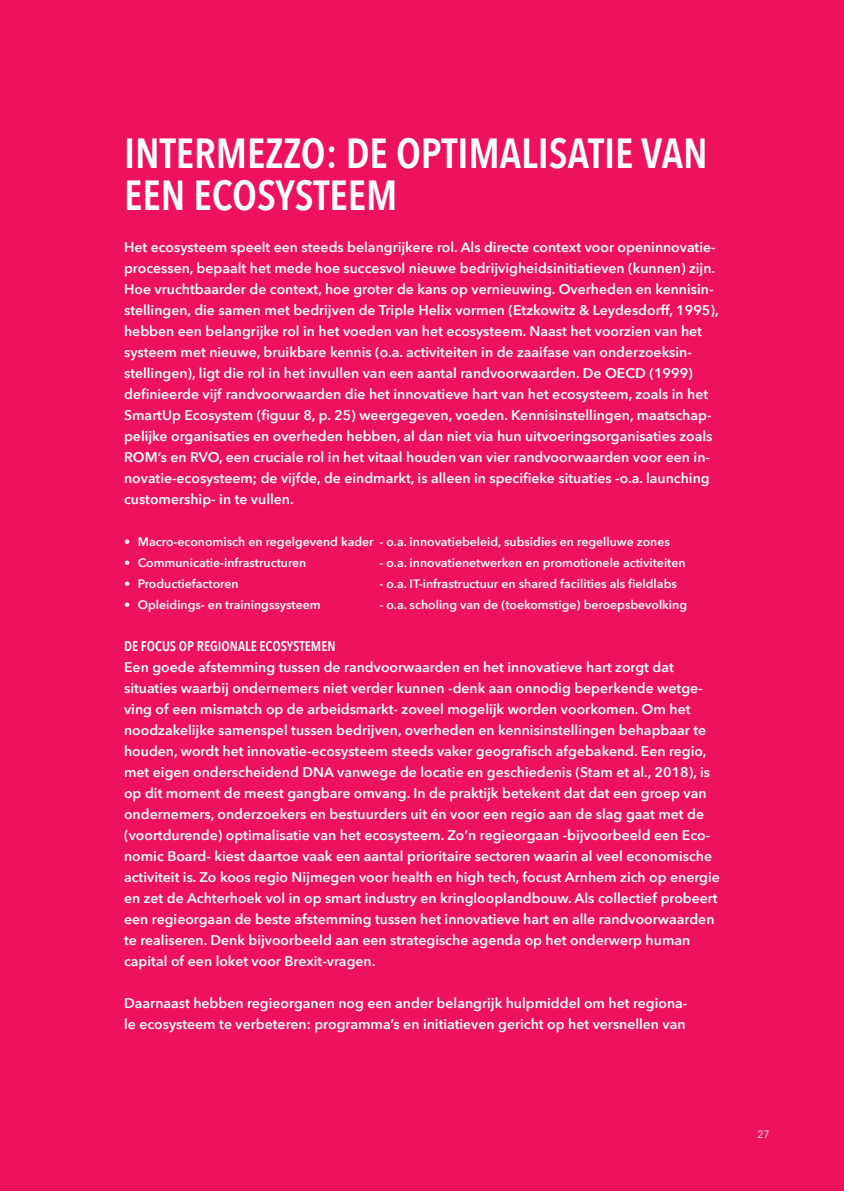
<style>
.page{position:relative;width:844px;height:1191px;background:#fff}
.page>*{position:absolute;margin:0;border:0;box-sizing:border-box;transform-origin:0 0}
.Broodtekst{font:600 42px/42px "Avenir Next Condensed";color:#fff}
.Broodtekst-2{font:600 14px/21px "Avenir Next";color:#fff}
.Broodtekst-3{font:600 14px "Avenir Next Condensed";color:#fff}
.t1{font:600 12.25px "Avenir Next";color:#fff}
.t2{font:10.5px "Avenir Next";color:#fff}
</style>
<div class="page">
<div style="left:0;top:0;width:843px;height:1191px;background:#ed115e"></div>
<p class="Broodtekst" style="left:124px;top:131px;width:585px">INTERMEZZO: DE OPTIMALISATIE VAN<br>EEN ECOSYSTEEM</p>
<p class="Broodtekst-2" style="left:124px;top:236px;width:596px">Het ecosysteem speelt een steeds belangrijkere rol. Als directe context voor openinnovatie&shy;processen, bepaalt het mede hoe succesvol nieuwe bedrijvigheidsinitiatieven (kunnen) zijn.<br>Hoe vruchtbaarder de context, hoe groter de kans op vernieuwing. Overheden en kennisin&shy;stellingen, die samen met bedrijven de Triple Helix vormen (Etzkowitz &amp; Leydesdorff, 1995), hebben een belangrijke rol in het voeden van het ecosysteem. Naast het voorzien van het systeem met nieuwe, bruikbare kennis (o.a. activiteiten in de zaaifase van onderzoeksin&shy;stellingen), ligt die rol in het invullen van een aantal randvoorwaarden. De OECD (1999) definieerde vijf randvoorwaarden die het innovatieve hart van het ecosysteem, zoals in het SmartUp Ecosystem (figuur 8, p. 25) weergegeven, voeden. Kennisinstellingen, maatschap&shy;pelijke organisaties en overheden hebben, al dan niet via hun uitvoeringsorganisaties zoals ROM’s en RVO, een cruciale rol in het vitaal houden van vier randvoorwaarden voor een in&shy;novatie-ecosysteem; de vijfde, de eindmarkt, is alleen in specifieke situaties -o.a. launching customership- in te vullen.</p>
<p class="t1" style="left:124px;top:531px;width:547px">• Macro-economisch en regelgevend kader - o.a. innovatiebeleid, subsidies en regelluwe zones</p>
<p class="t1" style="left:124px;top:552px;width:184px">• Communicatie-infrastructuren</p>
<p class="t1" style="left:379px;top:552px;width:307px">- o.a. innovatienetwerken en promotionele activiteiten</p>
<p class="t1" style="left:124px;top:573px;width:116px">• Productiefactoren</p>
<p class="t1" style="left:379px;top:573px;width:299px">- o.a. IT-infrastructuur en shared facilities als fieldlabs</p>
<p class="t1" style="left:124px;top:594px;width:198px">• Opleidings- en trainingssysteem</p>
<p class="t1" style="left:379px;top:594px;width:309px">- o.a. scholing van de (toekomstige) beroepsbevolking</p>
<p class="Broodtekst-3" style="left:124px;top:634px;width:213px">DE FOCUS OP REGIONALE ECOSYSTEMEN</p>
<p class="Broodtekst-2" style="left:124px;top:656px;width:597px">Een goede afstemming tussen de randvoorwaarden en het innovatieve hart zorgt dat situaties waarbij ondernemers niet verder kunnen -denk aan onnodig beperkende wetge&shy;ving of een mismatch op de arbeidsmarkt- zoveel mogelijk worden voorkomen. Om het noodzakelijke samenspel tussen bedrijven, overheden en kennisinstellingen behapbaar te houden, wordt het innovatie-ecosysteem steeds vaker geografisch afgebakend. Een regio, met eigen onderscheidend DNA vanwege de locatie en geschiedenis (Stam et al., 2018), is op dit moment de meest gangbare omvang. In de praktijk betekent dat dat een groep van ondernemers, onderzoekers en bestuurders uit én voor een regio aan de slag gaat met de (voortdurende) optimalisatie van het ecosysteem. Zo’n regieorgaan -bijvoorbeeld een Eco&shy;nomic Board- kiest daartoe vaak een aantal prioritaire sectoren waarin al veel economische activiteit is. Zo koos regio Nijmegen voor health en high tech, focust Arnhem zich op energie en zet de Achterhoek vol in op smart industry en kringlooplandbouw. Als collectief probeert een regieorgaan de beste afstemming tussen het innovatieve hart en alle randvoorwaarden te realiseren. Denk bijvoorbeeld aan een strategische agenda op het onderwerp human capital of een loket voor Brexit-vragen.</p>
<p class="Broodtekst-2" style="left:124px;top:992px;width:564px">Daarnaast hebben regieorganen nog een ander belangrijk hulpmiddel om het regiona&shy;le ecosysteem te verbeteren: programma’s en initiatieven gericht op het versnellen van</p>
<p class="t2" style="left:757px;top:1126px;width:14px">27</p>
</div>
